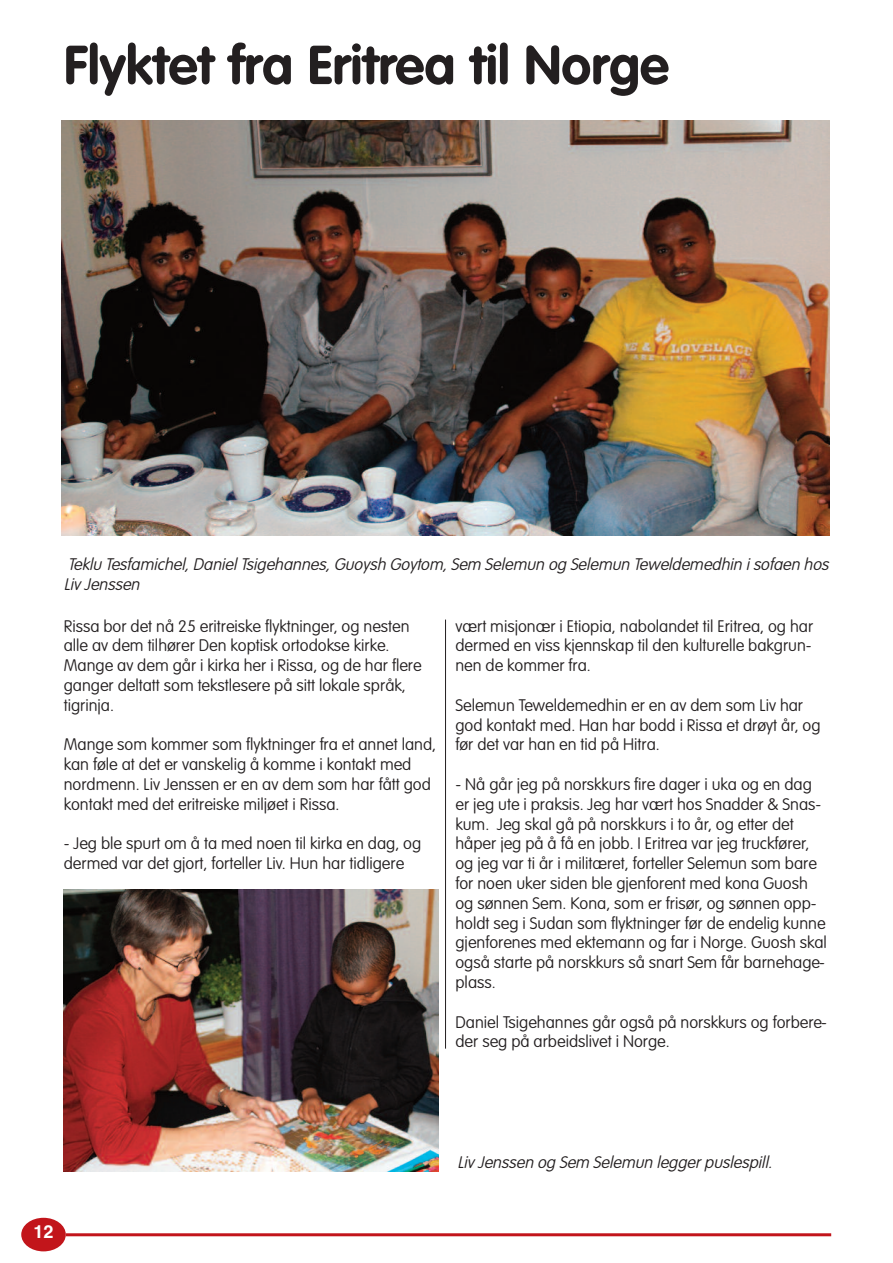
<style>
.page{position:relative;width:893px;height:1263px;background:#fff}
.page>*{position:absolute;margin:0;border:0;box-sizing:border-box;transform-origin:0 0}
.t1{font:700 54px "VAG Rounded";color:#231f20}
.t2{font:700 18px "Helvetica";color:#fff}
.t3{font:100 16.5px/19.8px "VAG Rounded";color:#231f20}
.t4{font:italic 100 16.5px/19.8px "VAG Rounded";color:#231f20}
</style>
<div class="page">
<div style="left:21px;top:1218px;width:45px;height:33px;background:#c2151b;border-radius:50%"></div>
<hr style="left:66px;top:1233px;width:765px;height:3px;background:#c2151b">
<img style="left:62px;top:120px;width:767px;height:416px">
<img style="left:64px;top:889px;width:374px;height:283px">
<hr style="left:445px;top:620px;width:1px;height:429px;background:#231f20">
<h1 class="t1" style="left:64px;top:43px;width:607px">Flyktet fra Eritrea til Norge</h1>
<p class="t4" style="left:64px;top:555px;width:770px">Teklu Tesfamichel, Daniel Tsigehannes, Guoysh Goytom, Sem Selemun og Selemun Teweldemedhin i sofaen hos<br>Liv Jenssen</p>
<p class="t3" style="left:64px;top:617px;width:359px">Rissa bor det nå 25 eritreiske flyktninger, og nesten alle av dem tilhører Den koptisk ortodokse kirke.<br>Mange av dem går i kirka her i Rissa, og de har flere ganger deltatt som tekstlesere på sitt lokale språk, tigrinja.</p>
<p class="t3" style="left:64px;top:736px;width:374px">Mange som kommer som flyktninger fra et annet land, kan føle at det er vanskelig å komme i kontakt med nordmenn. Liv Jenssen er en av dem som har fått god kontakt med det eritreiske miljøet i Rissa.</p>
<p class="t3" style="left:64px;top:835px;width:359px">- Jeg ble spurt om å ta med noen til kirka en dag, og dermed var det gjort, forteller Liv. Hun har tidligere</p>
<p class="t3" style="left:455px;top:617px;width:359px;text-align:justify">vært misjonær i Etiopia, nabolandet til Eritrea, og har dermed en viss kjennskap til den kulturelle bakgrun&shy;nen de kommer fra.</p>
<p class="t3" style="left:455px;top:696px;width:367px">Selemun Teweldemedhin er en av dem som Liv har god kontakt med. Han har bodd i Rissa et drøyt år, og før det var han en tid på Hitra.</p>
<p class="t3" style="left:455px;top:775px;width:373px">- Nå går jeg på norskkurs fire dager i uka og en dag er jeg ute i praksis. Jeg har vært hos Snadder &amp; Snas&shy;kum. Jeg skal gå på norskkurs i to år, og etter det håper jeg på å få en jobb. I Eritrea var jeg truckfører, og jeg var ti år i militæret, forteller Selemun som bare for noen uker siden ble gjenforent med kona Guosh og sønnen Sem. Kona, som er frisør, og sønnen opp&shy;holdt seg i Sudan som flyktninger før de endelig kunne gjenforenes med ektemann og far i Norge. Guosh skal også starte på norskkurs så snart Sem får barnehage&shy;plass.</p>
<p class="t3" style="left:455px;top:1013px;width:373px">Daniel Tsigehannes går også på norskkurs og forbere&shy;der seg på arbeidslivet i Norge.</p>
<p class="t2" style="left:34px;top:1221px;width:22px">12</p>
<p class="t4" style="left:458px;top:1153px;width:319px">Liv Jenssen og Sem Selemun legger puslespill.</p>
</div>
